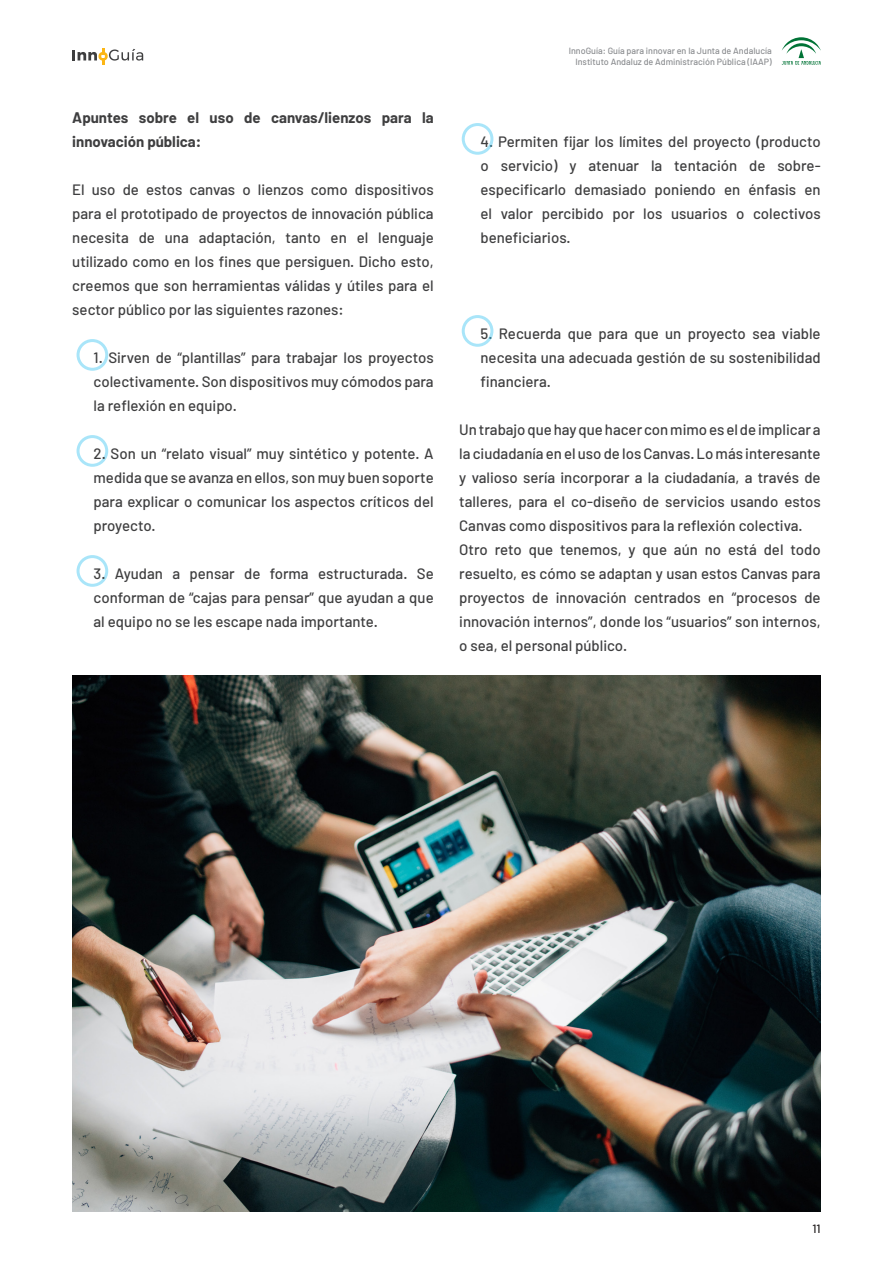
<style>
.page{position:relative;width:893px;height:1263px;background:#fff}
.page>*{position:absolute;margin:0;border:0;box-sizing:border-box;transform-origin:0 0}
.t1{font:500 15px/24px "Barlow";color:#3e3e3f;text-align:justify}
.t2{font:700 15px/24px "Barlow";color:#3e3e3f}
.t3{font:500 12px "Barlow";color:#231f20}
.t4{font:500 9px/10.8px "Barlow";color:#8b8d90;text-align:right}
</style>
<div class="page">
<svg style="left:72px;top:48px;width:71px;height:17px"></svg>
<svg style="left:782px;top:37px;width:39px;height:28px"></svg>
<img style="left:72px;top:675px;width:749px;height:537px">
<div style="left:77px;top:339px;width:31px;height:32px;border:3px solid #26bff0;border-radius:50%"></div>
<div style="left:77px;top:435px;width:31px;height:32px;border:3px solid #26bff0;border-radius:50%"></div>
<div style="left:77px;top:555px;width:31px;height:32px;border:3px solid #26bff0;border-radius:50%"></div>
<div style="left:462px;top:123px;width:31px;height:32px;border:3px solid #26bff0;border-radius:50%"></div>
<div style="left:462px;top:315px;width:31px;height:32px;border:3px solid #26bff0;border-radius:50%"></div>
<p class="t2" style="left:72px;top:106px;width:363px">Apuntes sobre el uso de canvas/lienzos para la innovación pública:</p>
<p class="t1" style="left:72px;top:177px;width:363px">El uso de estos canvas o lienzos como dispositivos para el prototipado de proyectos de innovación pública necesita de una adaptación, tanto en el lenguaje utilizado como en los fines que persiguen. Dicho esto, creemos que son herramientas válidas y útiles para el sector público por las siguientes razones:</p>
<p class="t1" style="left:94px;top:345px;width:342px">1. Sirven de “plantillas” para trabajar los proyectos colectivamente. Son dispositivos muy cómodos para la reflexión en equipo.</p>
<p class="t1" style="left:94px;top:441px;width:342px">2. Son un “relato visual” muy sintético y potente. A medida que se avanza en ellos, son muy buen soporte para explicar o comunicar los aspectos críticos del proyecto.</p>
<p class="t1" style="left:94px;top:561px;width:342px">3. Ayudan a pensar de forma estructurada. Se conforman de “cajas para pensar” que ayudan a que al equipo no se les escape nada importante.</p>
<p class="t4" style="left:569px;top:45px;width:205px">InnoGuía: Guía para innovar en la Junta de Andalucía<br>Instituto Andaluz de Administración Pública (IAAP)</p>
<p class="t1" style="left:480px;top:129px;width:342px">4. Permiten fijar los límites del proyecto (producto o servicio) y atenuar la tentación de sobre&shy;especificarlo demasiado poniendo en énfasis en el valor percibido por los usuarios o colectivos beneficiarios.</p>
<p class="t1" style="left:480px;top:321px;width:342px">5. Recuerda que para que un proyecto sea viable necesita una adecuada gestión de su sostenibilidad financiera.</p>
<p class="t1" style="left:459px;top:417px;width:363px">Un trabajo que hay que hacer con mimo es el de implicar a la ciudadanía en el uso de los Canvas. Lo más interesante y valioso sería incorporar a la ciudadanía, a través de talleres, para el co-diseño de servicios usando estos Canvas como dispositivos para la reflexión colectiva.</p>
<p class="t1" style="left:459px;top:537px;width:363px">Otro reto que tenemos, y que aún no está del todo resuelto, es cómo se adaptan y usan estos Canvas para proyectos de innovación centrados en “procesos de innovación internos”, donde los “usuarios” son internos, o sea, el personal público.</p>
<p class="t3" style="left:812px;top:1221px;width:10px">11</p>
</div>
